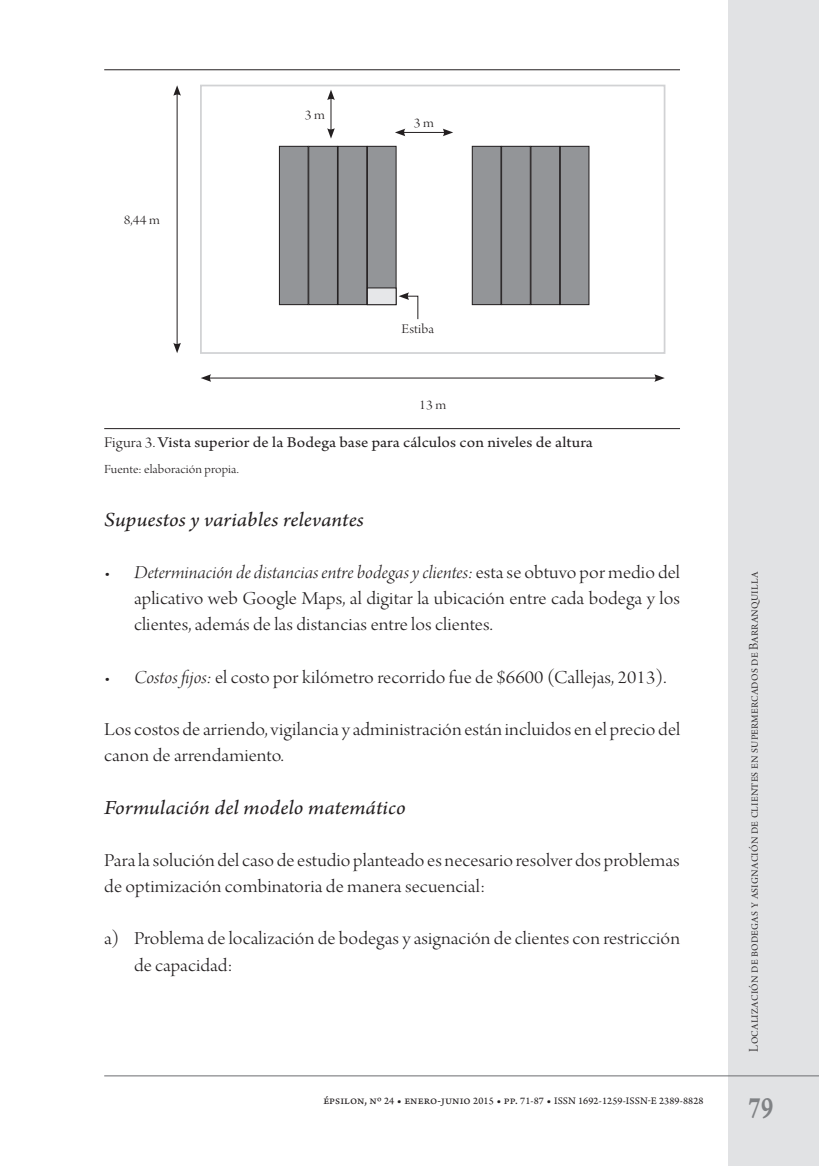
<style>
.page{position:relative;width:819px;height:1166px;background:#fff}
.page>*{position:absolute;margin:0;border:0;box-sizing:border-box;transform-origin:0 0}
.t1{font:31.5px "Arno Pro Smbd Caption";color:#808285;scale:.75 1}
._09Tit_3{font:italic 21px "Arno Pro";color:#231f20;scale:1.1 1}
._11Ind_1{font:19.25px/26.1px "Arno Pro Light Display";letter-spacing:.005em;color:#231f20;text-align:justify;scale:1.1 1}
._01Body{font:19.25px/26.1px "Arno Pro Light Display";letter-spacing:.005em;color:#231f20;scale:1.1 1}
._21Tif_graf{font:15.75px "Arno Pro";letter-spacing:.005em;color:#231f20;scale:1.1 1}
.t2{font:14px "Arno Pro Light Display";letter-spacing:.015em;color:#231f20}
.t3{font:14px "Arno Pro Light Display";letter-spacing:.015em;color:#231f20;scale:1.1 1}
._17Fte_Cuad{font:13.12px "Arno Pro Light Display";letter-spacing:.005em;color:#231f20;scale:1.1 1}
.t4{font:10.5px "Arno Pro Sm Text";letter-spacing:.01em;color:#231f20}
.s1{font-family:"Arno Pro Light Display"}
.s2{font-family:"Arno Pro Light Italic Display"}
.s3{font-size:12.25px}
</style>
<div class="page">
<div style="left:728px;top:0;width:91px;height:1166px;background:#e1e2e4"></div>
<hr style="left:104px;top:1075px;width:715px;height:1px;background:#6c6d70">
<hr style="left:104px;top:69px;width:576px;height:1px;background:#231f20">
<hr style="left:104px;top:428px;width:576px;height:1px;background:#231f20">
<div style="left:200px;top:85px;width:465px;height:269px;border:2px solid #d1d2d4"></div>
<div style="left:279px;top:146px;width:29px;height:159px;background:#939598"></div>
<div style="left:279px;top:146px;width:29px;height:159px;border:1px solid #231f20"></div>
<div style="left:367px;top:146px;width:29px;height:159px;background:#939598"></div>
<div style="left:367px;top:146px;width:29px;height:159px;border:1px solid #231f20"></div>
<div style="left:309px;top:146px;width:28px;height:159px;background:#939598"></div>
<div style="left:308px;top:146px;width:30px;height:159px;border:1px solid #231f20"></div>
<div style="left:338px;top:146px;width:29px;height:159px;background:#939598"></div>
<div style="left:337px;top:146px;width:30px;height:159px;border:1px solid #231f20"></div>
<div style="left:472px;top:146px;width:29px;height:159px;background:#939598"></div>
<div style="left:472px;top:146px;width:29px;height:159px;border:1px solid #231f20"></div>
<div style="left:560px;top:146px;width:29px;height:159px;background:#939598"></div>
<div style="left:559px;top:146px;width:30px;height:159px;border:1px solid #231f20"></div>
<div style="left:501px;top:146px;width:29px;height:159px;background:#939598"></div>
<div style="left:501px;top:146px;width:29px;height:159px;border:1px solid #231f20"></div>
<div style="left:531px;top:146px;width:28px;height:159px;background:#939598"></div>
<div style="left:530px;top:146px;width:30px;height:159px;border:1px solid #231f20"></div>
<div style="left:367px;top:288px;width:29px;height:17px;background:#e6e7e9"></div>
<div style="left:367px;top:287px;width:29px;height:18px;border:1px solid #231f20"></div>
<hr style="left:330px;top:97px;width:1px;height:34px;background:#231f20">
<svg style="left:327px;top:90px;width:8px;height:10px"></svg>
<svg style="left:327px;top:128px;width:8px;height:11px"></svg>
<hr style="left:402px;top:132px;width:43px;height:1px;background:#231f20">
<svg style="left:395px;top:129px;width:10px;height:7px"></svg>
<svg style="left:442px;top:129px;width:11px;height:7px"></svg>
<hr style="left:177px;top:93px;width:1px;height:253px;background:#231f20">
<svg style="left:173px;top:343px;width:8px;height:10px"></svg>
<svg style="left:173px;top:85px;width:8px;height:11px"></svg>
<hr style="left:208px;top:378px;width:449px;height:1px;background:#231f20">
<svg style="left:201px;top:374px;width:10px;height:8px"></svg>
<svg style="left:654px;top:374px;width:10px;height:8px"></svg>
<svg style="left:398px;top:292px;width:20px;height:28px"></svg>
<p class="t3" style="left:124px;top:212px;width:33px">8,44 m</p>
<p class="t3" style="left:305px;top:107px;width:20px">3 m</p>
<p class="t3" style="left:414px;top:115px;width:20px">3 m</p>
<p class="t3" style="left:401px;top:321px;width:31px">Estiba</p>
<p class="t3" style="left:419px;top:397px;width:26px">13 m</p>
<p class="_21Tif_graf" style="left:104px;top:433px;width:446px"><span class="s1">Figura 3.</span> Vista superior de la Bodega base para cálculos con niveles de altura</p>
<p class="_17Fte_Cuad" style="left:104px;top:462px;width:124px">Fuente: elaboración propia.</p>
<p class="_09Tit_3" style="left:104px;top:507px;width:237px">Supuestos y variables relevantes</p>
<p class="_11Ind_1" style="left:134px;top:560px;width:498px;text-indent:-30px">• <span class="s2">Determinación de distancias entre bodegas y clientes:</span> esta se obtuvo por medio del aplicativo web Google Maps, al digitar la ubicación entre cada bodega y los clientes, además de las distancias entre los clientes.</p>
<p class="_11Ind_1" style="left:104px;top:665px;width:512px">• <span class="s2">Costos fijos:</span> el costo por kilómetro recorrido fue de $6600 (Callejas, 2013).</p>
<p class="_01Body" style="left:104px;top:717px;width:525px">Los costos de arriendo, vigilancia y administración están incluidos en el precio del canon de arrendamiento.</p>
<p class="_09Tit_3" style="left:104px;top:795px;width:276px">Formulación del modelo matemático</p>
<p class="_01Body" style="left:104px;top:848px;width:524px">Para la solución del caso de estudio planteado es necesario resolver dos problemas de optimización combinatoria de manera secuencial:</p>
<p class="_11Ind_1" style="left:134px;top:927px;width:498px;text-indent:-30px">a) Problema de localización de bodegas y asignación de clientes con restricción de capacidad:</p>
<p class="t4" style="left:323px;top:1094px;width:381px"><span class="s3">épsilon, nº</span> 24 <span class="s3">• enero-junio</span> 2015 <span class="s3">• pp.</span> 71-87 <span class="s3">•</span> ISSN 1692-1259-ISSN-E 2389-8828</p>
<p class="t2" style="left:746px;top:1052px;width:481px;rotate:-90deg">Localización de bodegas y asignación de clientes en supermercados de Barranquilla</p>
<h1 class="t1" style="left:748px;top:1088px;width:34px">79</h1>
</div>
